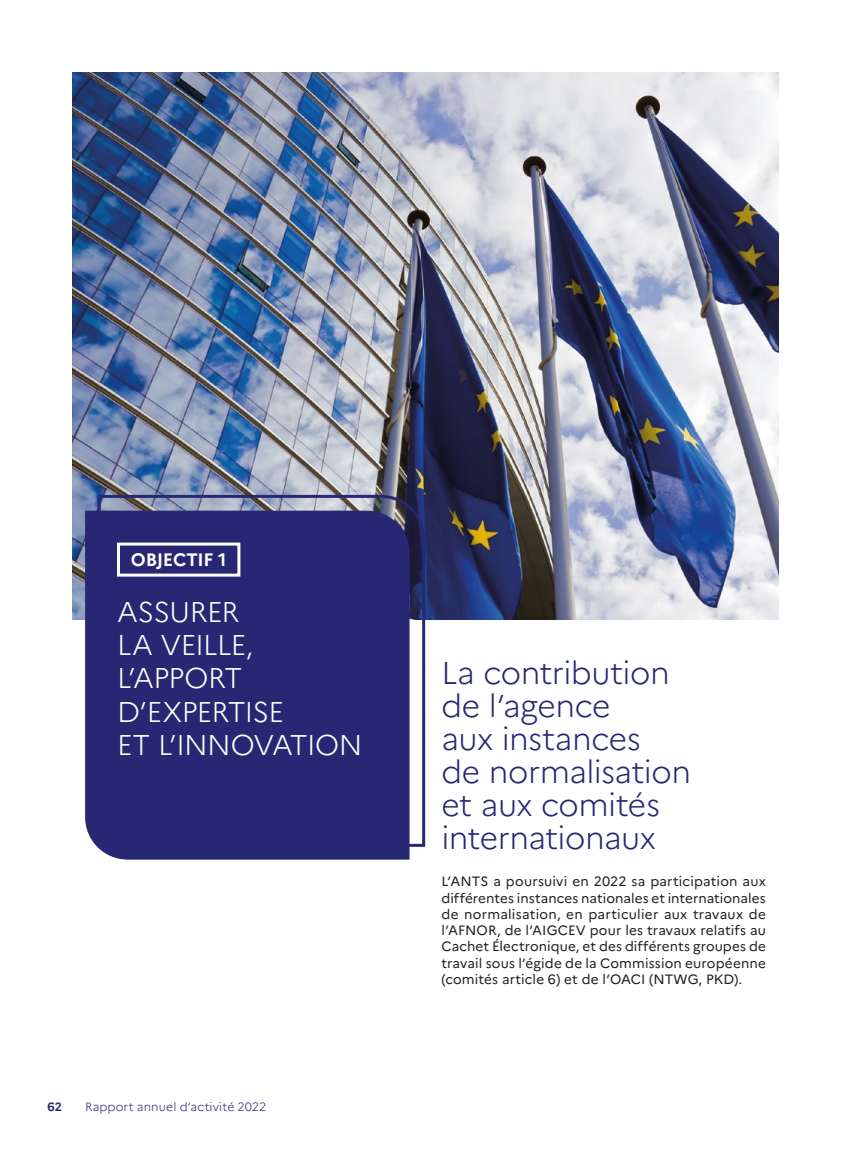
<style>
.page{position:relative;width:851px;height:1149px;background:#fff}
.page>*{position:absolute;margin:0;border:0;box-sizing:border-box;transform-origin:0 0}
.t1{font:300 31.5px/33px "Marianne";letter-spacing:-.015em;color:#272774}
.t2{font:300 28.5px/33px "Marianne";letter-spacing:-.025em;color:#fff}
.t3{font:700 18px "Marianne";letter-spacing:-.02em;color:#fff}
.t4{font:13.5px/16.2px "Marianne";letter-spacing:.01em;color:#1d1d1b;text-align:justify}
.t5{font:300 12px "Marianne";letter-spacing:.01em;color:#272774}
.t6{font:700 12px "Marianne";color:#272774}
</style>
<div class="page">
<img style="left:72px;top:72px;width:706px;height:547px">
<img style="left:96px;top:493px;width:330px;height:355px">
<div style="left:85px;top:510px;width:324px;height:349px;background:#272774"></div>
<div style="left:117px;top:542px;width:123px;height:34px;border:3px solid #fff"></div>
<h3 class="t3" style="left:131px;top:548px;width:97px">OBJECTIF 1</h3>
<h2 class="t2" style="left:117px;top:595px;width:247px">ASSURER<br>LA VEILLE,<br>L’APPORT<br>D’EXPERTISE<br>ET L’INNOVATION</h2>
<p class="t6" style="left:47px;top:1098px;width:16px">62</p>
<p class="t5" style="left:85px;top:1098px;width:183px">Rapport annuel d’activité 2022</p>
<h1 class="t1" style="left:441px;top:655px;width:251px">La contribution de l’agence<br>aux instances<br>de normalisation et aux comités internationaux</h1>
<p class="t4" style="left:441px;top:873px;width:326px">L’ANTS a poursuivi en 2022 sa participation aux différentes instances nationales et internationales de normalisation, en particulier aux travaux de l’AFNOR, de l’AIGCEV pour les travaux relatifs au Cachet Électronique, et des différents groupes de travail sous l’égide de la Commission européenne (comités article 6) et de l’OACI (NTWG, PKD).</p>
</div>
